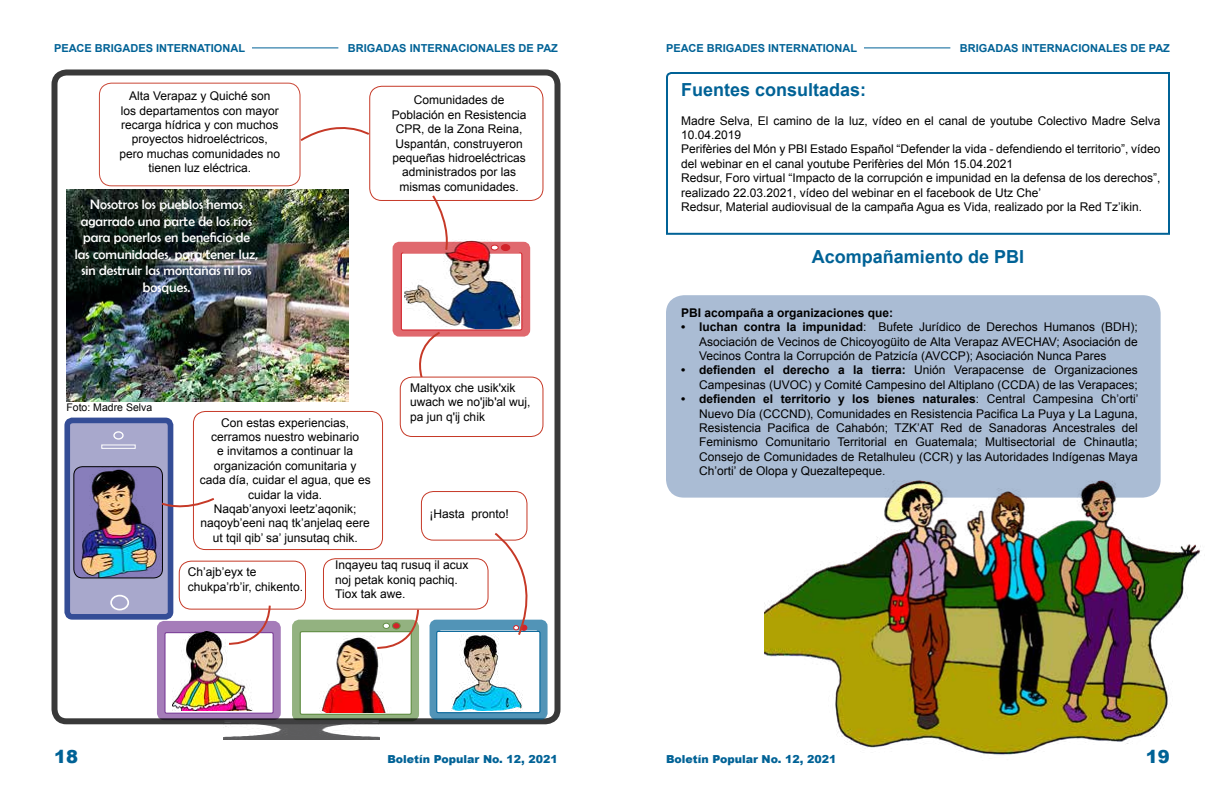
<style>
.page{position:relative;width:1224px;height:792px;background:#fff}
.page>*{position:absolute;margin:0;border:0;box-sizing:border-box;transform-origin:0 0}
.t1{font:700 18px "Arial";color:#006296}
.t2{font:900 18px "Arial";color:#006296}
.t3{font:13.7px/16.5px "Berlin Sans FB";color:#fff;text-align:center}
.t4{font:12px/14.4px "Arial";color:#000}
.t5{font:700 12px "Arial";color:#000}
.t6{font:700 11px "Arial";color:#006296}
.t7{font:900 11px "Arial";color:#006296}
.t8{font:10.5px "Arial";color:#000}
.s1{font-weight:700}
</style>
<div class="page">
<hr style="left:864px;top:48px;width:86px;height:1px;background:#006296">
<hr style="left:252px;top:48px;width:86px;height:1px;background:#006296">
<div style="left:323px;top:558px;width:166px;height:52px;border:1px solid #c63927;border-radius:12px"></div>
<div style="left:179px;top:561px;width:127px;height:49px;border:1px solid #c63927;border-radius:12px"></div>
<svg style="left:666px;top:72px;width:504px;height:163px"></svg>
<div style="left:666px;top:295px;width:495px;height:203px;background:#aabcd4;border-radius:18px"></div>
<img style="left:765px;top:441px;width:436px;height:314px">
<div style="left:369px;top:86px;width:174px;height:115px;border:1px solid #c63927;border-radius:12px"></div>
<div style="left:393px;top:242px;width:137px;height:95px;border:11px solid #d2232a;border-radius:2px"></div>
<div style="left:401px;top:252px;width:121px;height:79px;border:1px solid #d2232a;border-radius:2px"></div>
<img style="left:405px;top:240px;width:122px;height:90px">
<div style="left:99px;top:83px;width:202px;height:103px;border:1px solid #c63927;border-radius:12px"></div>
<img style="left:66px;top:189px;width:283px;height:212px">
<div style="left:67px;top:420px;width:104px;height:197px;background:#a2a2c9;border-radius:5px"></div>
<div style="left:64px;top:418px;width:109px;height:202px;border:6px solid #25408f;border-radius:5px"></div>
<div style="left:113px;top:431px;width:11px;height:9px;border:1px solid #fff;border-radius:50%"></div>
<svg style="left:101px;top:444px;width:35px;height:5px"></svg>
<div style="left:110px;top:595px;width:19px;height:15px;border:2px solid #fff;border-radius:50%"></div>
<img style="left:74px;top:467px;width:88px;height:111px">
<div style="left:73px;top:466px;width:90px;height:112px;border:1px solid #000;border-radius:9px"></div>
<div style="left:157px;top:621px;width:124px;height:99px;border:11px solid #7b3f98;border-radius:2px"></div>
<div style="left:165px;top:633px;width:108px;height:80px;background:#fff;border-radius:2px"></div>
<div style="left:164px;top:632px;width:110px;height:82px;border:1px solid #7b3f98;border-radius:2px"></div>
<img style="left:172px;top:632px;width:81px;height:79px">
<div style="left:292px;top:620px;width:127px;height:101px;border:12px solid #618e44;border-radius:2px"></div>
<div style="left:300px;top:632px;width:111px;height:82px;background:#fff;border-radius:2px"></div>
<div style="left:300px;top:631px;width:112px;height:84px;border:1px solid #618e44;border-radius:2px"></div>
<img style="left:320px;top:637px;width:68px;height:76px">
<div style="left:193px;top:411px;width:190px;height:139px;border:1px solid #c63927;border-radius:12px"></div>
<svg style="left:299px;top:117px;width:72px;height:26px"></svg>
<svg style="left:160px;top:496px;width:54px;height:16px"></svg>
<div style="left:52px;top:70px;width:508px;height:654px;border:6px solid #000;border-radius:12px"></div>
<img style="left:224px;top:720px;width:155px;height:20px">
<svg style="left:430px;top:195px;width:21px;height:57px"></svg>
<svg style="left:413px;top:331px;width:29px;height:46px"></svg>
<div style="left:430px;top:620px;width:118px;height:100px;border:11px solid #006296;border-radius:2px"></div>
<div style="left:437px;top:631px;width:103px;height:82px;background:#fff;border-radius:2px"></div>
<div style="left:436px;top:631px;width:104px;height:82px;border:1px solid #006296;border-radius:2px"></div>
<img style="left:451px;top:634px;width:72px;height:77px">
<div style="left:421px;top:491px;width:106px;height:50px;border:1px solid #c63927;border-radius:12px"></div>
<div style="left:400px;top:377px;width:143px;height:60px;border:1px solid #c63927;border-radius:12px"></div>
<svg style="left:227px;top:605px;width:45px;height:41px"></svg>
<svg style="left:375px;top:608px;width:45px;height:42px"></svg>
<svg style="left:493px;top:532px;width:52px;height:105px"></svg>
<p class="t6" style="left:54px;top:40px;width:193px">PEACE BRIGADES INTERNATIONAL</p>
<p class="t6" style="left:348px;top:40px;width:212px">BRIGADAS INTERNACIONALES DE PAZ</p>
<p class="t4" style="left:119px;top:89px;width:162px;text-align:center">Alta Verapaz y Quiché son<br>los departamentos con mayor recarga hídrica y con muchos proyectos hidroeléctricos, pero muchas comunidades no tienen luz eléctrica.</p>
<p class="t3" style="left:75px;top:196px;width:185px">Nosotros los pueblos hemos agarrado una parte de los ríos para ponerlos en beneficio de las comunidades, para tener luz, sin destruir las montañas ni los bosques.</p>
<p class="t4" style="left:392px;top:93px;width:136px;text-align:center">Comunidades de<br>Población en Resistencia<br>CPR, de la Zona Reina,<br>Uspantán, construyeron pequeñas hidroeléctricas administrados por las mismas comunidades.</p>
<p class="t8" style="left:66px;top:401px;width:87px">Foto: Madre Selva</p>
<p class="t4" style="left:410px;top:381px;width:122px">Maltyox che usik'xik uwach we no'jib'al wuj, pa jun q'ij chik</p>
<p class="t4" style="left:200px;top:415px;width:172px;text-align:center">Con estas experiencias, cerramos nuestro webinario<br>e invitamos a continuar la organización comunitaria y cada día, cuidar el agua, que es cuidar la vida.<br>Naqab’anyoxi leetz’aqonik; naqoyb’eeni naq tk’anjelaq eere ut tqil qib’ sa’ junsutaq chik.</p>
<p class="t4" style="left:188px;top:565px;width:117px">Ch’ajb’eyx te chukpa’rb’ir, chikento.</p>
<p class="t4" style="left:335px;top:558px;width:135px">Inqayeu taq rusuq il acux noj petak koniq pachiq.<br>Tiox tak awe.</p>
<p class="t4" style="left:430px;top:507px;width:81px">¡Hasta pronto!</p>
<p class="t6" style="left:666px;top:40px;width:193px">PEACE BRIGADES INTERNATIONAL</p>
<p class="t6" style="left:960px;top:40px;width:212px">BRIGADAS INTERNACIONALES DE PAZ</p>
<h1 class="t1" style="left:681px;top:77px;width:187px">Fuentes consultadas:</h1>
<p class="t4" style="left:681px;top:113px;width:481px">Madre Selva, El camino de la luz, vídeo en el canal de youtube Colectivo Madre Selva 10.04.2019<br>Perifèries del Món y PBI Estado Español “Defender la vida - defendiendo el territorio”, vídeo del webinar en el canal youtube Perifèries del Món 15.04.2021<br>Redsur, Foro virtual “Impacto de la corrupción e impunidad en la defensa de los derechos”, realizado 22.03.2021, vídeo del webinar en el facebook de Utz Che’<br>Redsur, Material audiovisual de la campaña Agua es Vida, realizado por la Red Tz’ikin.</p>
<h1 class="t1" style="left:812px;top:245px;width:214px">Acompañamiento de PBI</h1>
<p class="t5" style="left:681px;top:305px;width:214px">PBI acompaña a organizaciones que:</p>
<p class="t4" style="left:699px;top:320px;width:440px;text-align:justify;text-indent:-18px"><span class="s1">• luchan contra la impunidad</span>: Bufete Jurídico de Derechos Humanos (BDH); Asociación de Vecinos de Chicoyogüito de Alta Verapaz AVECHAV; Asociación de Vecinos Contra la Corrupción de Patzicía (AVCCP); Asociación Nunca Pares</p>
<p class="t4" style="left:681px;top:363px;width:458px;text-align:right"><span class="s1">• defienden el derecho a la tierra:</span> Unión Verapacense de Organizaciones<br>Campesinas (UVOC) y Comité Campesino del Altiplano (CCDA) de las Verapaces;</p>
<p class="t4" style="left:699px;top:392px;width:441px;text-align:justify;text-indent:-18px"><span class="s1">• defienden el territorio y los bienes naturales</span>: Central Campesina Ch’orti’ Nuevo Día (CCCND), Comunidades en Resistencia Pacifica La Puya y La Laguna, Resistencia Pacifica de Cahabón; TZK’AT Red de Sanadoras Ancestrales del Feminismo Comunitario Territorial en Guatemala; Multisectorial de Chinautla; Consejo de Comunidades de Retalhuleu (CCR) y las Autoridades Indígenas Maya Ch’orti’ de Olopa y Quezaltepeque.</p>
<h1 class="t2" style="left:54px;top:743px;width:26px">18</h1>
<p class="t7" style="left:387px;top:751px;width:172px">Boletín Popular No. 12, 2021</p>
<p class="t7" style="left:666px;top:751px;width:172px">Boletín Popular No. 12, 2021</p>
<h1 class="t2" style="left:1146px;top:743px;width:26px">19</h1>
</div>
